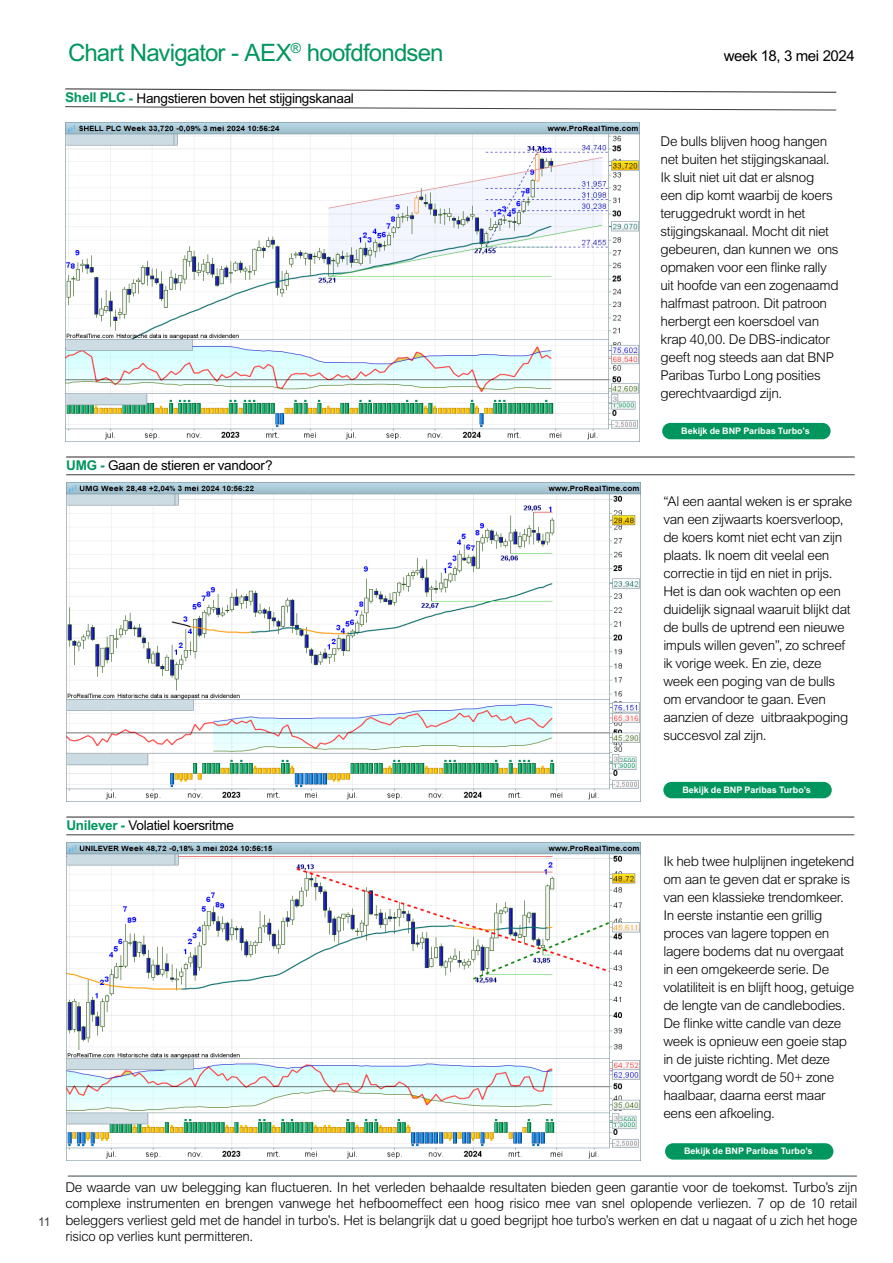
<style>
.page{position:relative;width:893px;height:1263px;background:#fff}
.page>*{position:absolute;margin:0;border:0;box-sizing:border-box;transform-origin:0 0}
.Heading_Table_Double{font:24px "Arial MT Std";letter-spacing:-.035em;color:#00965d}
.Heading_Table_Double-2{font:15px "Arial MT Std";letter-spacing:-.025em;color:#000}
.Body{font:300 13.5px/18px "Arial MT Std";letter-spacing:-.025em;color:#000}
.t1{font:13.5px "Arial MT Std";letter-spacing:-.02em;color:#000}
.t2{font:12px "Arial MT Std";color:#3e3e3f}
.t3{font:700 9px "Arial MT Std";color:#fff}
.s1{font-weight:700;color:#00965d}
</style>
<div class="page">
<hr style="left:68px;top:1175px;width:789px;height:2px;background:#78848a">
<hr style="left:66px;top:816px;width:788px;height:2px;background:#3e3e3f">
<hr style="left:66px;top:834px;width:788px;height:1px;background:#3e3e3f">
<img style="left:66px;top:842px;width:574px;height:319px">
<div style="left:665px;top:1143px;width:168px;height:16px;background:#00965d;border-radius:8px"></div>
<hr style="left:66px;top:456px;width:789px;height:2px;background:#3e3e3f">
<hr style="left:66px;top:474px;width:789px;height:1px;background:#3e3e3f">
<img style="left:66px;top:483px;width:574px;height:319px">
<div style="left:663px;top:782px;width:169px;height:16px;background:#00965d;border-radius:8px"></div>
<svg style="left:65px;top:88px;width:772px;height:5px"></svg>
<svg style="left:65px;top:106px;width:772px;height:4px"></svg>
<img style="left:65px;top:122px;width:574px;height:319px">
<div style="left:662px;top:423px;width:169px;height:16px;background:#00965d;border-radius:8px"></div>
<p class="t2" style="left:38px;top:1215px;width:14px">11</p>
<p class="Heading_Table_Double" style="left:68px;top:39px;width:377px">Chart Navigator - AEX<sup>®</sup> hoofdfondsen</p>
<p class="Heading_Table_Double-2" style="left:724px;top:47px;width:133px">week 18, 3 mei 2024</p>
<p class="t1" style="left:65px;top:91px;width:290px"><span class="s1">Shell PLC -</span> Hangstieren boven het stijgingskanaal</p>
<p class="t1" style="left:66px;top:458px;width:208px"><span class="s1">UMG -</span> Gaan de stieren er vandoor?</p>
<p class="t1" style="left:66px;top:818px;width:169px"><span class="s1">Unilever -</span> Volatiel koersritme</p>
<p class="Body" style="left:660px;top:133px;width:180px">De bulls blijven hoog hangen net buiten het stijgingskanaal.<br>Ik sluit niet uit dat er alsnog een dip komt waarbij de koers teruggedrukt wordt in het stijgingskanaal. Mocht dit niet gebeuren, dan kunnen we ons opmaken voor een flinke rally uit hoofde van een zogenaamd halfmast patroon. Dit patroon herbergt een koersdoel van krap 40,00. De DBS-indicator geeft nog steeds aan dat BNP<br>Paribas Turbo Long posities gerechtvaardigd zijn.</p>
<p class="t3" style="left:681px;top:425px;width:130px">Bekijk de BNP Paribas Turbo’s</p>
<p class="Body" style="left:663px;top:493px;width:190px">“Al een aantal weken is er sprake van een zijwaarts koersverloop, de koers komt niet echt van zijn plaats. Ik noem dit veelal een correctie in tijd en niet in prijs.<br>Het is dan ook wachten op een duidelijk signaal waaruit blijkt dat de bulls de uptrend een nieuwe impuls willen geven”, zo schreef ik vorige week. En zie, deze week een poging van de bulls om ervandoor te gaan. Even aanzien of deze uitbraakpoging succesvol zal zijn.</p>
<p class="t3" style="left:682px;top:784px;width:130px">Bekijk de BNP Paribas Turbo’s</p>
<p class="Body" style="left:663px;top:853px;width:193px">Ik heb twee hulplijnen ingetekend om aan te geven dat er sprake is van een klassieke trendomkeer.<br>In eerste instantie een grillig proces van lagere toppen en lagere bodems dat nu overgaat in een omgekeerde serie. De volatiliteit is en blijft hoog, getuige de lengte van de candlebodies.<br>De flinke witte candle van deze week is opnieuw een goeie stap in de juiste richting. Met deze voortgang wordt de 50+ zone haalbaar, daarna eerst maar eens een afkoeling.</p>
<p class="t3" style="left:684px;top:1146px;width:130px">Bekijk de BNP Paribas Turbo’s</p>
<p class="Body" style="left:65px;top:1179px;width:794px;line-height:16.5px;text-align:justify">De waarde van uw belegging kan fluctueren. In het verleden behaalde resultaten bieden geen garantie voor de toekomst. Turbo’s zijn complexe instrumenten en brengen vanwege het hefboomeffect een hoog risico mee van snel oplopende verliezen. 7 op de 10 retail beleggers verliest geld met de handel in turbo’s. Het is belangrijk dat u goed begrijpt hoe turbo’s werken en dat u nagaat of u zich het hoge risico op verlies kunt permitteren.</p>
</div>
